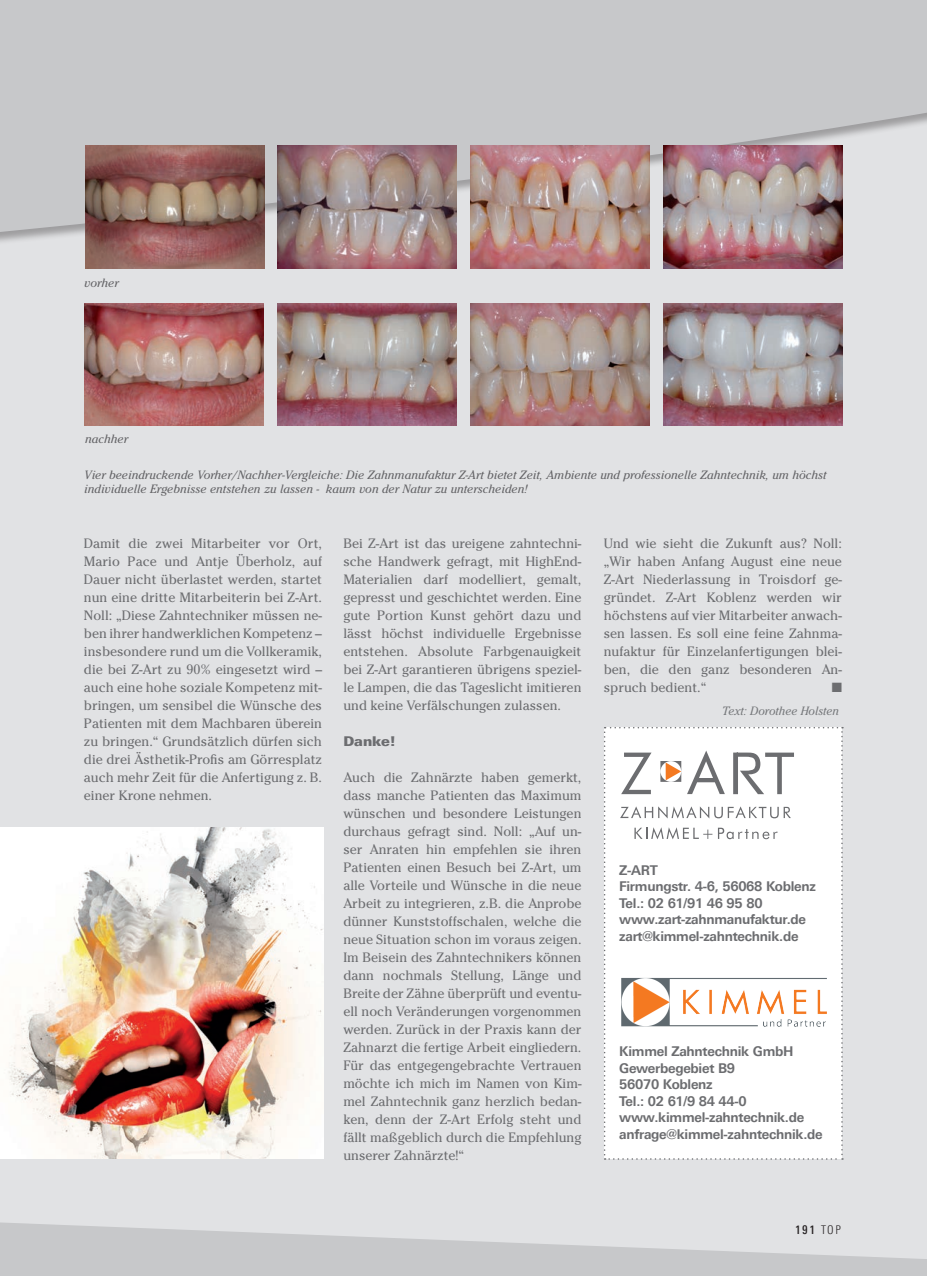
<style>
.page{position:relative;width:927px;height:1276px;background:#e1e2e4}
.page>*{position:absolute;margin:0;border:0;box-sizing:border-box;transform-origin:0 0}
.t1{font:13.5px/18px "Cheltenham Std";color:#6c6d70;text-align:justify}
.t2{font:700 13.5px/16.5px "Linotype Univers 630";letter-spacing:-.02em;color:#6c6d70}
.t3{font:900 13.5px "Linotype Univers 830";color:#6c6d70}
.t4{font:13.5px "Zapf Dingbats ITC";color:#6c6d70}
.t5{font:italic 12px/14.2px "Cheltenham Std";color:#636366}
.t6{font:italic 12px "Cheltenham Std";color:#76787b}
.t7{font:500 12px "Linotype Univers 520 Cn";color:#231f20}
.s1{font-family:"Linotype Univers 320 Cn";font-weight:300}
</style>
<div class="page">
<svg style="left:0;top:0;width:927px;height:308px;fill:#c7c8ca"></svg>
<svg style="left:0;top:1222px;width:927px;height:54px;fill:#c7c8ca"></svg>
<div style="left:604px;top:727px;width:239px;height:432px;background:#fff"></div>
<img style="left:620px;top:977px;width:207px;height:51px">
<img style="left:84px;top:303px;width:179px;height:123px">
<img style="left:85px;top:145px;width:180px;height:123px">
<img style="left:277px;top:303px;width:180px;height:123px">
<img style="left:277px;top:145px;width:180px;height:123px">
<img style="left:470px;top:303px;width:179px;height:123px">
<img style="left:470px;top:145px;width:179px;height:123px">
<img style="left:663px;top:303px;width:180px;height:123px">
<img style="left:663px;top:145px;width:180px;height:123px">
<img style="left:0;top:827px;width:323px;height:331px">
<p class="t5" style="left:84px;top:276px;width:36px">vorher</p>
<p class="t5" style="left:85px;top:431px;width:44px">nachher</p>
<p class="t5" style="left:84px;top:468px;width:744px">Vier beeindruckende Vorher/Nachher-Vergleiche: Die Zahnmanufaktur Z-Art bietet Zeit, Ambiente und professionelle Zahntechnik, um höchst individuelle Ergebnisse entstehen zu lassen - kaum von der Natur zu unterscheiden!</p>
<p class="t1" style="left:84px;top:535px;width:240px">Damit die zwei Mitarbeiter vor Ort, Mario Pace und Antje Überholz, auf Dauer nicht überlastet werden, startet nun eine dritte Mitarbeiterin bei Z-Art.<br>Noll: „Diese Zahntechniker müssen ne&shy;ben ihrer handwerklichen Kompetenz – insbesondere rund um die Vollkeramik, die bei Z-Art zu 90% eingesetzt wird – auch eine hohe soziale Kompetenz mit&shy;bringen, um sensibel die Wünsche des Patienten mit dem Machbaren überein zu bringen.“ Grundsätzlich dürfen sich die drei Ästhetik-Profis am Görresplatz auch mehr Zeit für die Anfertigung z. B. einer Krone nehmen.</p>
<p class="t1" style="left:343px;top:534px;width:240px">Bei Z-Art ist das ureigene zahntechni&shy;sche Handwerk gefragt, mit HighEnd-Materialien darf modelliert, gemalt, gepresst und geschichtet werden. Eine gute Portion Kunst gehört dazu und lässt höchst individuelle Ergebnisse entstehen. Absolute Farbgenauigkeit bei Z-Art garantieren übrigens speziel&shy;le Lampen, die das Tageslicht imitieren und keine Verfälschungen zulassen.</p>
<p class="t3" style="left:343px;top:733px;width:54px">Danke!</p>
<p class="t1" style="left:343px;top:768px;width:240px">Auch die Zahnärzte haben gemerkt, dass manche Patienten das Maximum wünschen und besondere Leistungen durchaus gefragt sind. Noll: „Auf un&shy;ser Anraten hin empfehlen sie ihren Patienten einen Besuch bei Z-Art, um alle Vorteile und Wünsche in die neue Arbeit zu integrieren, z.B. die Anprobe dünner Kunststoffschalen, welche die neue Situation schon im voraus zeigen.<br>Im Beisein des Zahntechnikers können dann nochmals Stellung, Länge und Breite der Zähne überprüft und eventu&shy;ell noch Veränderungen vorgenommen werden. Zurück in der Praxis kann der Zahnarzt die fertige Arbeit eingliedern.<br>Für das entgegengebrachte Vertrauen möchte ich mich im Namen von Kim&shy;mel Zahntechnik ganz herzlich bedan&shy;ken, denn der Z-Art Erfolg steht und fällt maßgeblich durch die Empfehlung unserer Zahnärzte!“</p>
<p class="t1" style="left:604px;top:535px;width:240px">Und wie sieht die Zukunft aus? Noll: „Wir haben Anfang August eine neue Z-Art Niederlassung in Troisdorf ge&shy;gründet. Z-Art Koblenz werden wir höchstens auf vier Mitarbeiter anwach&shy;sen lassen. Es soll eine feine Zahnma&shy;nufaktur für Einzelanfertigungen blei&shy;ben, die den ganz besonderen An&shy;spruch bedient.“</p>
<p class="t4" style="left:832px;top:681px;width:12px">■</p>
<p class="t6" style="left:722px;top:703px;width:118px">Text: Dorothee Holsten</p>
<p class="t2" style="left:619px;top:861px;width:198px">Z-ART<br>Firmungstr. 4-6, 56068 Koblenz<br>Tel.: 02 61/91 46 95 80 www.zart-zahnmanufaktur.de zart@kimmel-zahntechnik.de</p>
<p class="t2" style="left:619px;top:1043px;width:205px">Kimmel Zahntechnik GmbH<br>Gewerbegebiet B9<br>56070 Koblenz<br>Tel.: 02 61/9 84 44-0 www.kimmel-zahntechnik.de anfrage@kimmel-zahntechnik.de</p>
<p class="t7" style="left:795px;top:1222px;width:47px">191 <span class="s1">TOP</span></p>
</div>
